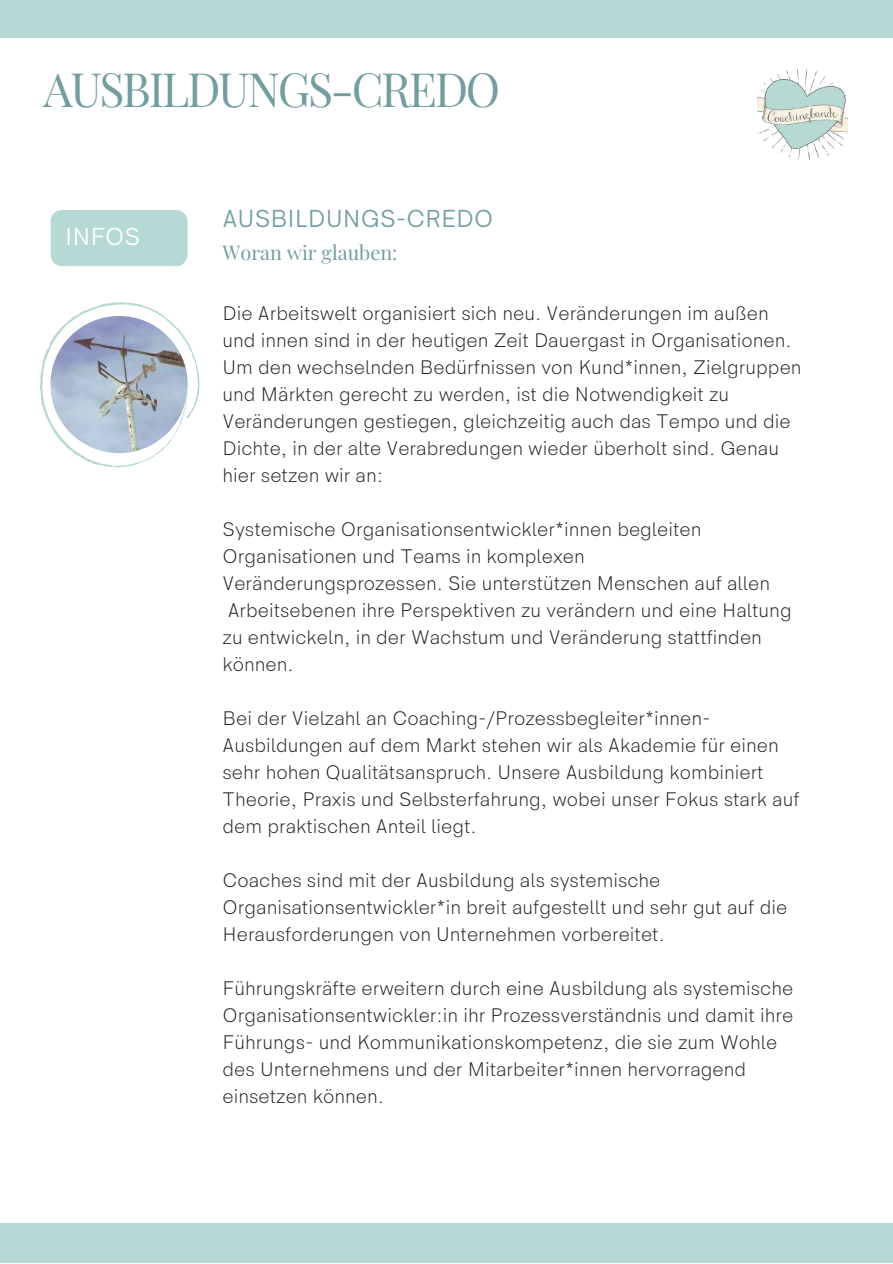
<style>
.page{position:relative;width:893px;height:1264px;background:#fff}
.page>*{position:absolute;margin:0;border:0;box-sizing:border-box;transform-origin:0 0}
.t1{font:46.35px "Playfair Display";letter-spacing:-.05em;color:#729ea1}
.t2{font:24.75px "HK Sentiments";color:#729ea1}
.t3{font:24.75px "HK Sentiments";color:#fff}
.t4{font:300 19.8px/27px "HK Sentiments";color:#212227}
.t5{font:19.8px "Playfair Display";color:#729ea1}
</style>
<div class="page">
<img style="left:757px;top:69px;width:90px;height:90px">
<div style="left:0;top:1223px;width:892px;height:39px;background:#b6d9d5"></div>
<div style="left:0;top:0;width:892px;height:38px;background:#b6d9d5"></div>
<svg style="left:39px;top:302px;width:161px;height:166px"></svg>
<div style="left:51px;top:210px;width:136px;height:56px;background:#b6d9d5"></div>
<h1 class="t1" style="left:43px;top:56px;width:458px">AUSBILDUNGS-CREDO</h1>
<p class="t3" style="left:65px;top:223px;width:76px">INFOS</p>
<p class="t2" style="left:222px;top:205px;width:272px">AUSBILDUNGS-CREDO</p>
<p class="t5" style="left:222px;top:238px;width:176px">Woran wir glauben:</p>
<p class="t4" style="left:222px;top:301px;width:580px">Die Arbeitswelt organisiert sich neu. Veränderungen im außen und innen sind in der heutigen Zeit Dauergast in Organisationen.<br>Um den wechselnden Bedürfnissen von Kund*innen, Zielgruppen und Märkten gerecht zu werden, ist die Notwendigkeit zu Veränderungen gestiegen, gleichzeitig auch das Tempo und die Dichte, in der alte Verabredungen wieder überholt sind. Genau hier setzen wir an:</p>
<p class="t4" style="left:222px;top:517px;width:570px">Systemische Organisationsentwickler*innen begleiten Organisationen und Teams in komplexen Veränderungsprozessen. Sie unterstützen Menschen auf allen Arbeitsebenen ihre Perspektiven zu verändern und eine Haltung zu entwickeln, in der Wachstum und Veränderung stattfinden können.</p>
<p class="t4" style="left:222px;top:706px;width:578px">Bei der Vielzahl an Coaching-/Prozessbegleiter*innen-Ausbildungen auf dem Markt stehen wir als Akademie für einen sehr hohen Qualitätsanspruch. Unsere Ausbildung kombiniert Theorie, Praxis und Selbsterfahrung, wobei unser Fokus stark auf dem praktischen Anteil liegt.</p>
<p class="t4" style="left:222px;top:867px;width:566px">Coaches sind mit der Ausbildung als systemische<br>Organisationsentwickler*in breit aufgestellt und sehr gut auf die<br>Herausforderungen von Unternehmen vorbereitet.</p>
<p class="t4" style="left:222px;top:975px;width:572px">Führungskräfte erweitern durch eine Ausbildung als systemische Organisationsentwickler:in ihr Prozessverständnis und damit ihre Führungs- und Kommunikationskompetenz, die sie zum Wohle des Unternehmens und der Mitarbeiter*innen hervorragend einsetzen können.</p>
</div>
